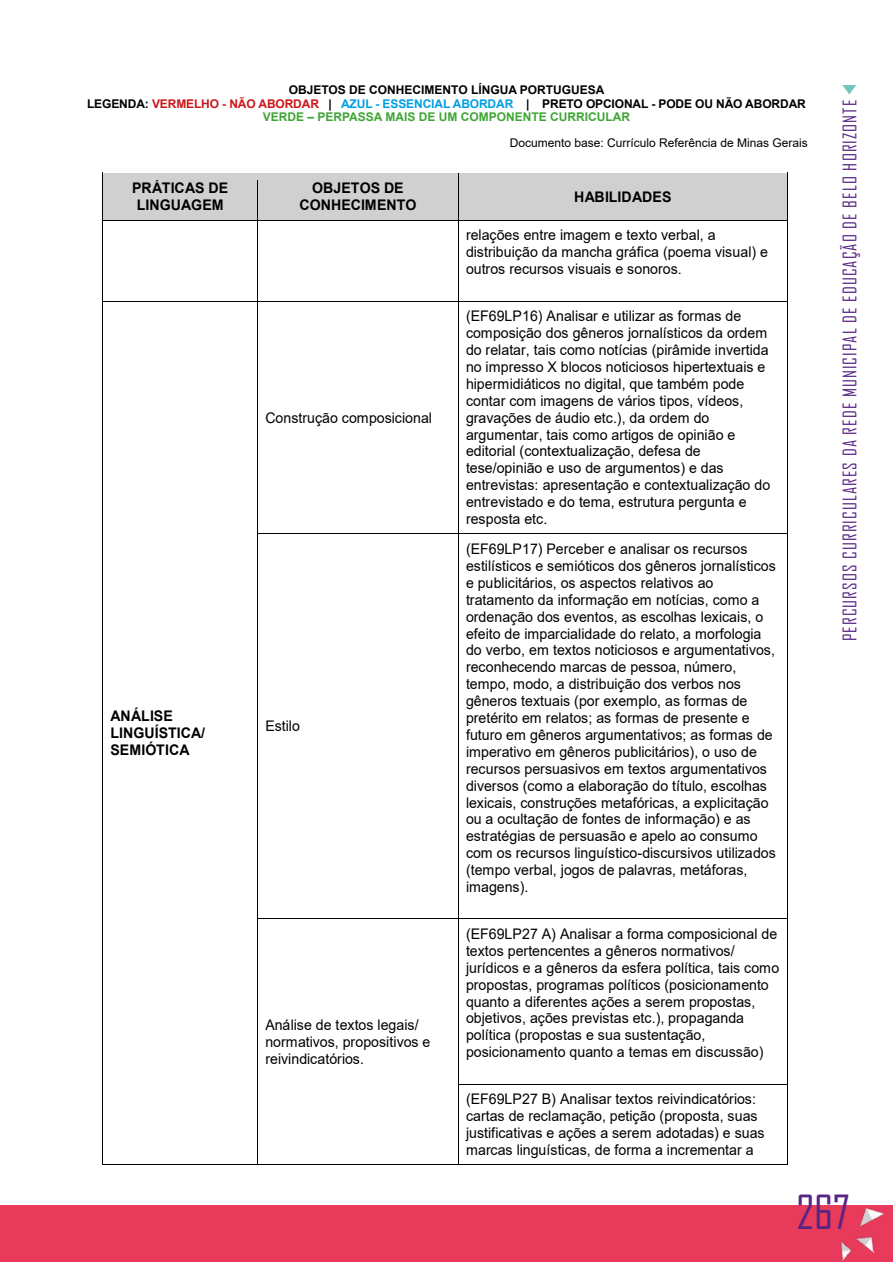
<style>
.page{position:relative;width:893px;height:1263px;background:#fff}
.page>*{position:absolute;margin:0;border:0;box-sizing:border-box;transform-origin:0 0}
.t1{font:45px "Agency FB";color:#582583}
.t2{font:18px "Agency FB";letter-spacing:.06em;color:#582583}
.t3{font:14.7px/17px "Arial";color:#000}
.t4{font:700 14.7px/17px "Arial";color:#000;text-align:center}
.CORPO_TEXTO{font:700 12px/13.8px "Arial";letter-spacing:-.01em;color:#3fa535;text-align:center}
.CORPO_TEXTO-2{font:12px "Arial";color:#000}
.CORPO_TEXTO-3{font:700 12px "Arial";color:#000}
.t5{font:700 11.85px/14.4px "Calibri";letter-spacing:-.005em;color:#000;text-align:center}
.s1{color:#f00}
.s2{color:#00b0f0}
.s3{color:#00b050}
.s4{color:#000}
.s5{color:#cd171a}
.s6{color:#009fe3}
</style>
<div class="page">
<div style="left:0;top:1205px;width:893px;height:57px;background:#e83a5a"></div>
<svg style="left:842px;top:85px;width:15px;height:10px"></svg>
<img style="left:840px;top:1208px;width:44px;height:54px">
<div style="left:103px;top:174px;width:154px;height:46px;background:#d0d0d0"></div>
<div style="left:258px;top:174px;width:200px;height:46px;background:#d0d0d0"></div>
<div style="left:459px;top:174px;width:328px;height:46px;background:#d0d0d0"></div>
<hr style="left:103px;top:173px;width:154px;height:1px;background:#000">
<hr style="left:258px;top:173px;width:200px;height:1px;background:#000">
<hr style="left:459px;top:173px;width:328px;height:1px;background:#000">
<hr style="left:102px;top:180px;width:1px;height:40px;background:#000">
<hr style="left:257px;top:180px;width:1px;height:40px;background:#000">
<hr style="left:458px;top:180px;width:1px;height:40px;background:#000">
<hr style="left:787px;top:180px;width:1px;height:40px;background:#000">
<hr style="left:103px;top:220px;width:154px;height:1px;background:#000">
<hr style="left:258px;top:220px;width:200px;height:1px;background:#000">
<hr style="left:459px;top:220px;width:328px;height:1px;background:#000">
<hr style="left:102px;top:227px;width:1px;height:74px;background:#000">
<hr style="left:257px;top:227px;width:1px;height:74px;background:#000">
<hr style="left:458px;top:227px;width:1px;height:74px;background:#000">
<hr style="left:787px;top:227px;width:1px;height:74px;background:#000">
<hr style="left:103px;top:301px;width:154px;height:1px;background:#000">
<hr style="left:258px;top:301px;width:200px;height:1px;background:#000">
<hr style="left:459px;top:301px;width:328px;height:1px;background:#000">
<hr style="left:102px;top:308px;width:1px;height:225px;background:#000">
<hr style="left:257px;top:308px;width:1px;height:225px;background:#000">
<hr style="left:458px;top:308px;width:1px;height:225px;background:#000">
<hr style="left:787px;top:308px;width:1px;height:225px;background:#000">
<hr style="left:258px;top:533px;width:200px;height:1px;background:#000">
<hr style="left:459px;top:533px;width:328px;height:1px;background:#000">
<hr style="left:102px;top:540px;width:1px;height:378px;background:#000">
<hr style="left:257px;top:540px;width:1px;height:378px;background:#000">
<hr style="left:458px;top:540px;width:1px;height:378px;background:#000">
<hr style="left:787px;top:540px;width:1px;height:378px;background:#000">
<hr style="left:258px;top:918px;width:200px;height:1px;background:#000">
<hr style="left:459px;top:918px;width:328px;height:1px;background:#000">
<hr style="left:102px;top:925px;width:1px;height:159px;background:#000">
<hr style="left:257px;top:925px;width:1px;height:159px;background:#000">
<hr style="left:458px;top:925px;width:1px;height:159px;background:#000">
<hr style="left:787px;top:925px;width:1px;height:159px;background:#000">
<hr style="left:459px;top:1084px;width:328px;height:1px;background:#000">
<hr style="left:102px;top:1091px;width:1px;height:73px;background:#000">
<hr style="left:103px;top:1164px;width:154px;height:1px;background:#000">
<hr style="left:257px;top:1091px;width:1px;height:73px;background:#000">
<hr style="left:258px;top:1164px;width:200px;height:1px;background:#000">
<hr style="left:458px;top:1091px;width:1px;height:73px;background:#000">
<hr style="left:459px;top:1164px;width:328px;height:1px;background:#000">
<hr style="left:787px;top:1091px;width:1px;height:73px;background:#000">
<p class="t5" style="left:177px;top:76px;width:538px">OBJETOS DE CONHECIMENTO LÍNGUA PORTUGUESA<br>LEGENDA: <span class="s1">VERMELHO - NÃO ABORDAR</span> <span class="s2">AZUL - ESSENCIAL ABORDAR</span> PRETO OPCIONAL - PODE OU NÃO ABORDAR<br><span class="s3">VERDE – PERPASSA MAIS DE UM COMPONENTE CURRICULAR</span></p>
<p class="CORPO_TEXTO-3" style="left:289px;top:81px;width:317px">OBJETOS DE CONHECIMENTO LÍNGUA PORTUGUESA</p>
<p class="CORPO_TEXTO" style="left:87px;top:97px;width:720px"><span class="s4">LEGENDA:</span> <span class="s5">VERMELHO - NÃO ABORDAR</span> <span class="s4">|</span> <span class="s6">AZUL - ESSENCIAL ABORDAR</span> <span class="s4">| PRETO OPCIONAL - PODE OU NÃO ABORDAR<br></span>VERDE – PERPASSA MAIS DE UM COMPONENTE CURRICULAR</p>
<p class="CORPO_TEXTO-2" style="left:510px;top:134px;width:300px">Documento base: Currículo Referência de Minas Gerais</p>
<p class="t4" style="left:132px;top:180px;width:98px">PRÁTICAS DE<br>LINGUAGEM</p>
<p class="t4" style="left:300px;top:180px;width:119px">OBJETOS DE<br>CONHECIMENTO</p>
<p class="t4" style="left:574px;top:188px;width:99px">HABILIDADES</p>
<p class="t3" style="left:466px;top:227px;width:303px">relações entre imagem e texto verbal, a distribuição da mancha gráfica (poema visual) e outros recursos visuais e sonoros.</p>
<p class="t4" style="left:111px;top:708px;width:96px;text-align:left">ANÁLISE<br>LINGUÍSTICA/<br>SEMIÓTICA</p>
<p class="t3" style="left:265px;top:409px;width:168px">Construção composicional</p>
<p class="t3" style="left:265px;top:718px;width:36px">Estilo</p>
<p class="t3" style="left:265px;top:1016px;width:167px">Análise de textos legais/ normativos, propositivos e reivindicatórios.</p>
<p class="t3" style="left:466px;top:307px;width:306px">(EF69LP16) Analisar e utilizar as formas de composição dos gêneros jornalísticos da ordem do relatar, tais como notícias (pirâmide invertida no impresso X blocos noticiosos hipertextuais e hipermidiáticos no digital, que também pode contar com imagens de vários tipos, vídeos, gravações de áudio etc.), da ordem do argumentar, tais como artigos de opinião e editorial (contextualização, defesa de tese/opinião e uso de argumentos) e das entrevistas: apresentação e contextualização do entrevistado e do tema, estrutura pergunta e resposta etc.</p>
<p class="t3" style="left:466px;top:540px;width:311px">(EF69LP17) Perceber e analisar os recursos estilísticos e semióticos dos gêneros jornalísticos e publicitários, os aspectos relativos ao tratamento da informação em notícias, como a ordenação dos eventos, as escolhas lexicais, o efeito de imparcialidade do relato, a morfologia do verbo, em textos noticiosos e argumentativos, reconhecendo marcas de pessoa, número, tempo, modo, a distribuição dos verbos nos gêneros textuais (por exemplo, as formas de pretérito em relatos; as formas de presente e futuro em gêneros argumentativos; as formas de imperativo em gêneros publicitários), o uso de recursos persuasivos em textos argumentativos diversos (como a elaboração do título, escolhas lexicais, construções metafóricas, a explicitação ou a ocultação de fontes de informação) e as estratégias de persuasão e apelo ao consumo com os recursos linguístico-discursivos utilizados (tempo verbal, jogos de palavras, metáforas, imagens).</p>
<p class="t3" style="left:466px;top:925px;width:315px">(EF69LP27 A) Analisar a forma composicional de textos pertencentes a gêneros normativos/ jurídicos e a gêneros da esfera política, tais como propostas, programas políticos (posicionamento quanto a diferentes ações a serem propostas, objetivos, ações previstas etc.), propaganda política (propostas e sua sustentação, posicionamento quanto a temas em discussão)</p>
<p class="t3" style="left:466px;top:1091px;width:300px">(EF69LP27 B) Analisar textos reivindicatórios: cartas de reclamação, petição (proposta, suas justificativas e ações a serem adotadas) e suas marcas linguísticas, de forma a incrementar a</p>
<p class="t2" style="left:839px;top:641px;width:542px;rotate:-90deg">PERCURSOS CURRICULARES DA REDE MUNICIPAL DE EDUCAÇÃO DE BELO HORIZONTE</p>
<h1 class="t1" style="left:797px;top:1184px;width:54px">267</h1>
</div>
